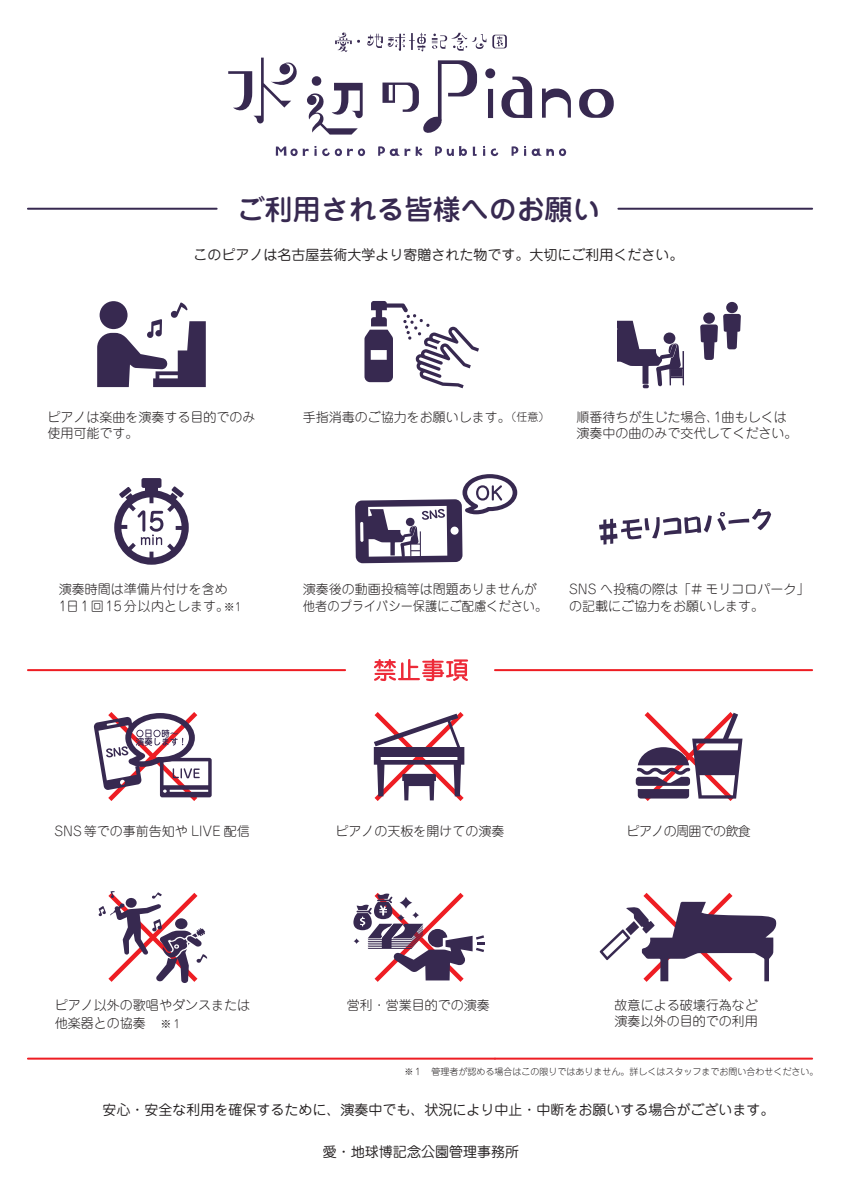
<style>
.page{position:relative;width:842px;height:1191px;background:#fff}
.page>*{position:absolute;margin:0;border:0;box-sizing:border-box;transform-origin:0 0}
.t1{font:500 28px "Jun 34 Pro";color:#372950}
.t2{font:14px "Jun 201 Pro";color:#231f20}
.t3{font:300 13px/16px "Jun 101 Pro";color:#231f20}
.t4{font:300 13px "Jun 101 Pro";letter-spacing:-.05em;color:#231f20}
.t5{font:300 11px "Jun 101 Pro";color:#231f20}
.t6{font:300 9px "Jun 101 Pro";color:#231f20}
.s1{font-size:11px}
</style>
<div class="page">
<svg style="left:97px;top:302px;width:109px;height:85px"></svg>
<svg style="left:364px;top:301px;width:115px;height:87px"></svg>
<svg style="left:94px;top:712px;width:118px;height:89px"></svg>
<svg style="left:374px;top:712px;width:90px;height:89px"></svg>
<svg style="left:636px;top:712px;width:106px;height:89px"></svg>
<svg style="left:99px;top:891px;width:108px;height:92px"></svg>
<svg style="left:353px;top:893px;width:132px;height:89px"></svg>
<svg style="left:114px;top:478px;width:75px;height:87px"></svg>
<svg style="left:374px;top:659px;width:94px;height:22px"></svg>
<svg style="left:599px;top:509px;width:172px;height:35px"></svg>
<svg style="left:276px;top:146px;width:89px;height:10px"></svg>
<svg style="left:378px;top:146px;width:32px;height:10px"></svg>
<svg style="left:416px;top:147px;width:6px;height:9px"></svg>
<svg style="left:435px;top:146px;width:32px;height:10px"></svg>
<svg style="left:473px;top:147px;width:4px;height:9px"></svg>
<svg style="left:483px;top:146px;width:15px;height:10px"></svg>
<svg style="left:511px;top:146px;width:7px;height:10px"></svg>
<svg style="left:524px;top:146px;width:42px;height:11px"></svg>
<svg style="left:228px;top:58px;width:69px;height:65px"></svg>
<svg style="left:307px;top:76px;width:56px;height:59px"></svg>
<svg style="left:485px;top:68px;width:10px;height:50px"></svg>
<svg style="left:501px;top:77px;width:31px;height:41px"></svg>
<svg style="left:542px;top:89px;width:29px;height:29px"></svg>
<svg style="left:579px;top:89px;width:35px;height:29px"></svg>
<svg style="left:382px;top:60px;width:95px;height:73px"></svg>
<svg style="left:618px;top:321px;width:66px;height:67px"></svg>
<div style="left:726px;top:302px;width:12px;height:11px;background:#372950;border-radius:50%"></div>
<svg style="left:700px;top:314px;width:41px;height:46px"></svg>
<div style="left:703px;top:312px;width:12px;height:12px;background:#372950;border-radius:50%"></div>
<svg style="left:355px;top:474px;width:162px;height:89px"></svg>
<svg style="left:600px;top:893px;width:176px;height:89px"></svg>
<hr style="left:28px;top:669px;width:317px;height:2px;background:#ee1d23">
<hr style="left:495px;top:669px;width:317px;height:2px;background:#ee1d23">
<hr style="left:28px;top:1057px;width:467px;height:2px;background:#ee1d23">
<hr style="left:495px;top:1057px;width:317px;height:2px;background:#ee1d23">
<hr style="left:28px;top:208px;width:189px;height:2px;background:#372950">
<hr style="left:618px;top:208px;width:194px;height:2px;background:#372950">
<svg style="left:335px;top:32px;width:25px;height:20px"></svg>
<svg style="left:367px;top:33px;width:59px;height:18px"></svg>
<svg style="left:432px;top:33px;width:54px;height:18px"></svg>
<svg style="left:492px;top:35px;width:15px;height:13px"></svg>
<h1 class="t1" style="left:237px;top:187px;width:366px">ご利用される皆様へのお願い</h1>
<p class="t2" style="left:194px;top:244px;width:491px">このピアノは名古屋芸術大学より寄贈された物です。大切にご利用ください。</p>
<p class="t3" style="left:47px;top:407px;width:210px">ピアノは楽曲を演奏する目的でのみ使用可能です。</p>
<p class="t3" style="left:303px;top:407px;width:248px">手指消毒のご協力をお願いします。<span class="s1">（任意）</span></p>
<p class="t3" style="left:576px;top:407px;width:222px">順番待ちが生じた場合、1曲もしくは演奏中の曲のみで交代してください。</p>
<p class="t3" style="left:59px;top:580px;width:184px">演奏時間は準備片付けを含め<br>1日1回15分以内とします。<span class="s1">※1</span></p>
<p class="t3" style="left:303px;top:580px;width:246px">演奏後の動画投稿等は問題ありませんが他者のプライバシー保護にご配慮ください。</p>
<p class="t3" style="left:569px;top:580px;width:242px">SNS へ投稿の際は「# モリコロパーク」の記載にご協力をお願いします。</p>
<p class="t3" style="left:54px;top:821px;width:197px">SNS等での事前告知や LIVE 配信</p>
<p class="t3" style="left:335px;top:821px;width:170px">ピアノの天板を開けての演奏</p>
<p class="t4" style="left:627px;top:821px;width:126px">ピアノの周囲での飲食</p>
<p class="t3" style="left:55px;top:994px;width:196px;line-height:17.8px">ピアノ以外の歌唱やダンスまたは他楽器との協奏</p>
<p class="t3" style="left:347px;top:995px;width:144px">営利・営業目的での演奏</p>
<p class="t3" style="left:615px;top:995px;width:144px">故意による破壊行為など演奏以外の目的での利用</p>
<p class="t5" style="left:160px;top:1015px;width:23px">※１</p>
<p class="t6" style="left:404px;top:1064px;width:415px">※１　管理者が認める場合はこの限りではありません。詳しくはスタッフまでお問い合わせください。</p>
<p class="t2" style="left:103px;top:1098px;width:673px">安心・安全な利用を確保するために、演奏中でも、状況により中止・中断をお願いする場合がございます。</p>
<p class="t2" style="left:323px;top:1140px;width:198px">愛・地球博記念公園管理事務所</p>
</div>
